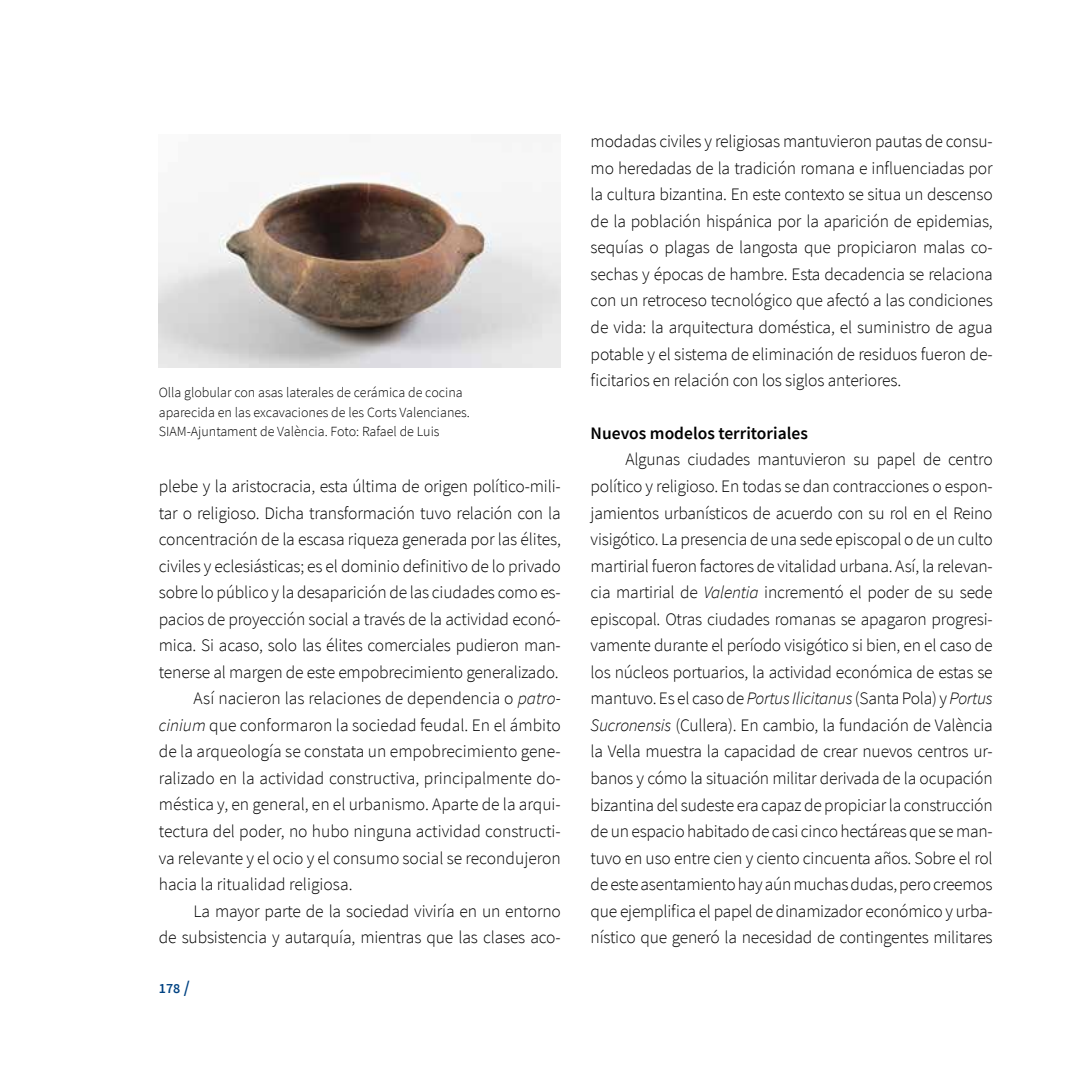
<style>
.page{position:relative;width:1092px;height:1092px;background:#fff}
.page>*{position:absolute;margin:0;border:0;box-sizing:border-box;transform-origin:0 0}
.t1{font:300 17.5px/26.6px "Source Sans Pro";letter-spacing:-.015em;color:#000;text-align:justify}
.t2{font:600 17.5px "Source Sans Pro";color:#000}
.t3{font:300 14px/19.2px "Source Sans Pro";color:#000}
.t4{font:600 14px "Source Sans Pro";color:#004383}
.s1{font-style:italic}
.s2{font-size:17.5px}
</style>
<div class="page">
<img style="left:159px;top:172px;width:402px;height:195px">
<p class="t3" style="left:159px;top:383px;width:312px">Olla globular con asas laterales de cerámica de cocina aparecida en las excavaciones de les Corts Valencianes.<br>SIAM-Ajuntament de València. Foto: Rafael de Luis</p>
<p class="t1" style="left:159px;top:473px;width:403px">plebe y la aristocracia, esta última de origen político-mili-</p>
<p class="t1" style="left:159px;top:499px;width:403px">tar o religioso. Dicha transformación tuvo relación con la</p>
<p class="t1" style="left:159px;top:526px;width:403px">concentración de la escasa riqueza generada por las élites,</p>
<p class="t1" style="left:159px;top:552px;width:403px">civiles y eclesiásticas; es el dominio definitivo de lo privado</p>
<p class="t1" style="left:159px;top:579px;width:403px">sobre lo público y la desaparición de las ciudades como es-</p>
<p class="t1" style="left:159px;top:605px;width:403px">pacios de proyección social a través de la actividad econó-</p>
<p class="t1" style="left:159px;top:632px;width:403px">mica. Si acaso, solo las élites comerciales pudieron man-</p>
<p class="t1" style="left:159px;top:658px;width:401px">tenerse al margen de este empobrecimiento generalizado.</p>
<p class="t1" style="left:193px;top:685px;width:369px">Así nacieron las relaciones de dependencia o <span class="s1">patro-</span></p>
<p class="t1" style="left:159px;top:711px;width:403px"><span class="s1">cinium</span> que conformaron la sociedad feudal. En el ámbito</p>
<p class="t1" style="left:159px;top:738px;width:403px">de la arqueología se constata un empobrecimiento gene-</p>
<p class="t1" style="left:159px;top:764px;width:403px">ralizado en la actividad constructiva, principalmente do-</p>
<p class="t1" style="left:159px;top:791px;width:403px">méstica y, en general, en el urbanismo. Aparte de la arqui-</p>
<p class="t1" style="left:159px;top:817px;width:403px">tectura del poder, no hubo ninguna actividad constructi-</p>
<p class="t1" style="left:159px;top:844px;width:403px">va relevante y el ocio y el consumo social se recondujeron</p>
<p class="t1" style="left:159px;top:870px;width:195px">hacia la ritualidad religiosa.</p>
<p class="t1" style="left:193px;top:897px;width:369px">La mayor parte de la sociedad viviría en un entorno</p>
<p class="t1" style="left:159px;top:923px;width:403px">de subsistencia y autarquía, mientras que las clases aco-</p>
<p class="t4" style="left:159px;top:978px;width:33px">178 <span class="s2">/</span></p>
<p class="t1" style="left:590px;top:128px;width:403px">modadas civiles y religiosas mantuvieron pautas de consu&shy;mo heredadas de la tradición romana e influenciadas por la cultura bizantina. En este contexto se situa un descenso de la población hispánica por la aparición de epidemias, sequías o plagas de langosta que propiciaron malas co&shy;sechas y épocas de hambre. Esta decadencia se relaciona con un retroceso tecnológico que afectó a las condiciones de vida: la arquitectura doméstica, el suministro de agua potable y el sistema de eliminación de residuos fueron de&shy;ficitarios en relación con los siglos anteriores.</p>
<p class="t2" style="left:590px;top:421px;width:219px">Nuevos modelos territoriales</p>
<p class="t1" style="left:625px;top:446px;width:369px">Algunas ciudades mantuvieron su papel de centro</p>
<p class="t1" style="left:590px;top:473px;width:403px">político y religioso. En todas se dan contracciones o espon-</p>
<p class="t1" style="left:590px;top:499px;width:403px">jamientos urbanísticos de acuerdo con su rol en el Reino</p>
<p class="t1" style="left:590px;top:526px;width:403px">visigótico. La presencia de una sede episcopal o de un culto</p>
<p class="t1" style="left:590px;top:552px;width:403px">martirial fueron factores de vitalidad urbana. Así, la relevan-</p>
<p class="t1" style="left:590px;top:579px;width:403px">cia martirial de <span class="s1">Valentia</span> incrementó el poder de su sede</p>
<p class="t1" style="left:590px;top:605px;width:403px">episcopal. Otras ciudades romanas se apagaron progresi-</p>
<p class="t1" style="left:590px;top:632px;width:403px">vamente durante el período visigótico si bien, en el caso de</p>
<p class="t1" style="left:590px;top:658px;width:403px">los núcleos portuarios, la actividad económica de estas se</p>
<p class="t1" style="left:590px;top:685px;width:403px">mantuvo. Es el caso de <span class="s1">Portus Ilicitanus</span> (Santa Pola) y <span class="s1">Portus</span></p>
<p class="t1" style="left:590px;top:711px;width:403px"><span class="s1">Sucronensis</span> (Cullera). En cambio, la fundación de València</p>
<p class="t1" style="left:590px;top:738px;width:403px">la Vella muestra la capacidad de crear nuevos centros ur-</p>
<p class="t1" style="left:590px;top:764px;width:403px">banos y cómo la situación militar derivada de la ocupación</p>
<p class="t1" style="left:590px;top:791px;width:403px">bizantina del sudeste era capaz de propiciar la construcción</p>
<p class="t1" style="left:590px;top:818px;width:403px">de un espacio habitado de casi cinco hectáreas que se man-</p>
<p class="t1" style="left:590px;top:844px;width:403px">tuvo en uso entre cien y ciento cincuenta años. Sobre el rol</p>
<p class="t1" style="left:590px;top:871px;width:403px">de este asentamiento hay aún muchas dudas, pero creemos</p>
<p class="t1" style="left:590px;top:897px;width:403px">que ejemplifica el papel de dinamizador económico y urba-</p>
<p class="t1" style="left:590px;top:924px;width:403px">nístico que generó la necesidad de contingentes militares</p>
</div>
